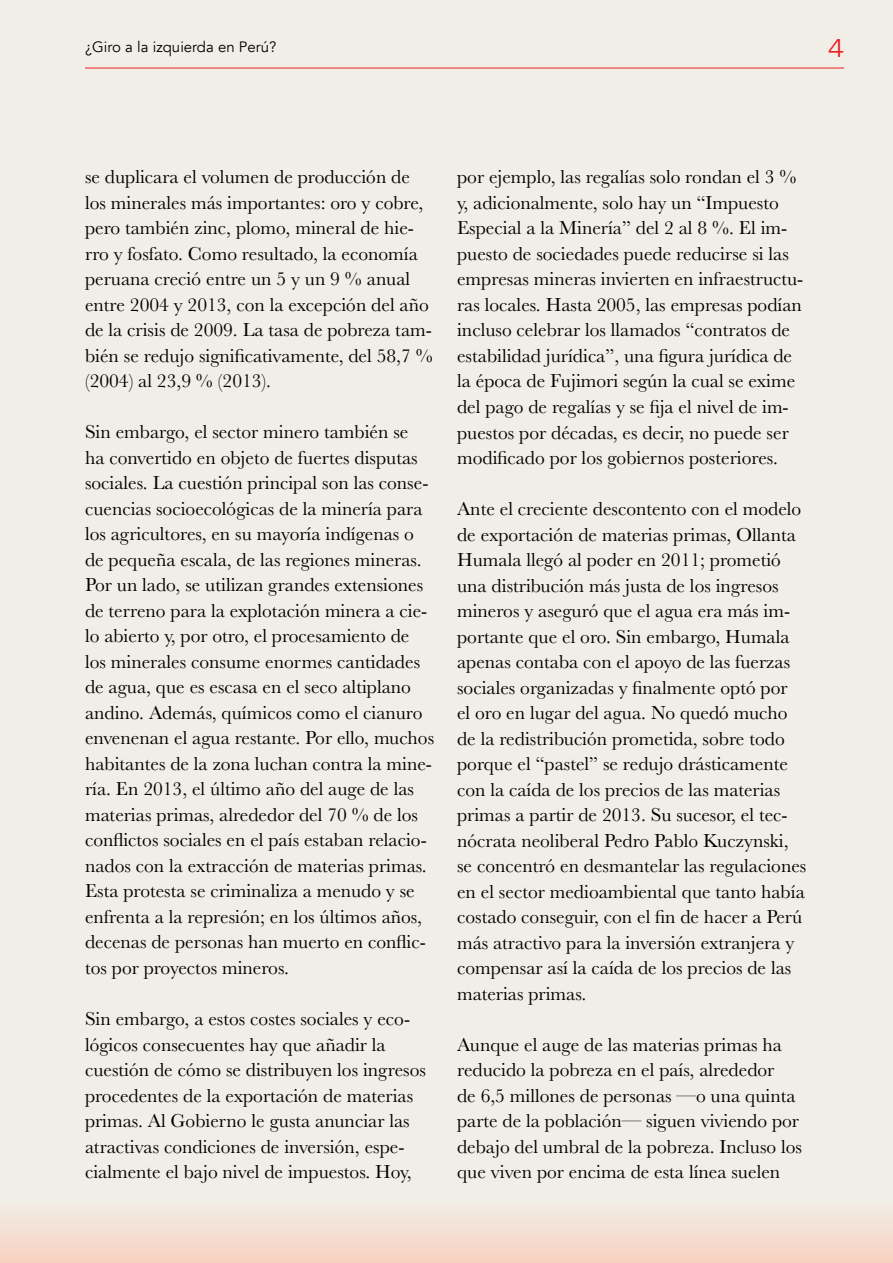
<style>
.page{position:relative;width:893px;height:1263px;background:#f1eee8}
.page>*{position:absolute;margin:0;border:0;box-sizing:border-box;transform-origin:0 0}
.t1{font:300 25.5px "Avenir";color:#ed1d24;scale:1.2 1}
.t2{font:19.5px/25.5px "Baskerville";color:#000}
.t3{font:15px "Avenir";color:#000}
</style>
<div class="page">
<hr style="left:85px;top:68px;width:759px;height:1px;background:#ed1d24">
<div style="left:0;top:1200px;width:893px;height:63px;background:linear-gradient(to bottom,#f1eee7,#f8d2c1)"></div>
<p class="t3" style="left:85px;top:38px;width:193px">¿Giro a la izquierda en Perú?</p>
<h1 class="t1" style="left:828px;top:34px;width:15px">4</h1>
<p class="t2" style="left:85px;top:164px;width:349px">se duplicara el volumen de producción de los minerales más importantes: oro y cobre, pero también zinc, plomo, mineral de hie&shy;rro y fosfato. Como resultado, la economía peruana creció entre un 5 y un 9 % anual entre 2004 y 2013, con la excepción del año de la crisis de 2009. La tasa de pobreza tam&shy;bién se redujo significativamente, del 58,7 % (2004) al 23,9 % (2013).</p>
<p class="t2" style="left:85px;top:419px;width:351px">Sin embargo, el sector minero también se<br>ha convertido en objeto de fuertes disputas sociales. La cuestión principal son las conse&shy;cuencias socioecológicas de la minería para los agricultores, en su mayoría indígenas o de pequeña escala, de las regiones mineras.<br>Por un lado, se utilizan grandes extensiones de terreno para la explotación minera a cie&shy;lo abierto y, por otro, el procesamiento de los minerales consume enormes cantidades de agua, que es escasa en el seco altiplano andino. Además, químicos como el cianuro envenenan el agua restante. Por ello, muchos habitantes de la zona luchan contra la mine&shy;ría. En 2013, el último año del auge de las materias primas, alrededor del 70 % de los conflictos sociales en el país estaban relacio&shy;nados con la extracción de materias primas.<br>Esta protesta se criminaliza a menudo y se enfrenta a la represión; en los últimos años, decenas de personas han muerto en conflic&shy;tos por proyectos mineros.</p>
<p class="t2" style="left:85px;top:1006px;width:342px">Sin embargo, a estos costes sociales y eco&shy;lógicos consecuentes hay que añadir la cuestión de cómo se distribuyen los ingresos procedentes de la exportación de materias primas. Al Gobierno le gusta anunciar las atractivas condiciones de inversión, espe&shy;cialmente el bajo nivel de impuestos. Hoy,</p>
<p class="t2" style="left:457px;top:165px;width:348px">por ejemplo, las regalías solo rondan el 3 % y, adicionalmente, solo hay un “Impuesto Especial a la Minería” del 2 al 8 %. El im&shy;puesto de sociedades puede reducirse si las empresas mineras invierten en infraestructu&shy;ras locales. Hasta 2005, las empresas podían incluso celebrar los llamados “contratos de estabilidad jurídica”, una figura jurídica de la época de Fujimori según la cual se exime del pago de regalías y se fija el nivel de im&shy;puestos por décadas, es decir, no puede ser modificado por los gobiernos posteriores.</p>
<p class="t2" style="left:457px;top:496px;width:351px">Ante el creciente descontento con el modelo de exportación de materias primas, Ollanta Humala llegó al poder en 2011; prometió una distribución más justa de los ingresos mineros y aseguró que el agua era más im&shy;portante que el oro. Sin embargo, Humala apenas contaba con el apoyo de las fuerzas sociales organizadas y finalmente optó por<br>el oro en lugar del agua. No quedó mucho de la redistribución prometida, sobre todo porque el “pastel” se redujo drásticamente con la caída de los precios de las materias primas a partir de 2013. Su sucesor, el tec&shy;nócrata neoliberal Pedro Pablo Kuczynski, se concentró en desmantelar las regulaciones en el sector medioambiental que tanto había costado conseguir, con el fin de hacer a Perú más atractivo para la inversión extranjera y compensar así la caída de los precios de las materias primas.</p>
<p class="t2" style="left:457px;top:1032px;width:346px">Aunque el auge de las materias primas ha reducido la pobreza en el país, alrededor<br>de 6,5 millones de personas —o una quinta parte de la población— siguen viviendo por debajo del umbral de la pobreza. Incluso los que viven por encima de esta línea suelen</p>
</div>
